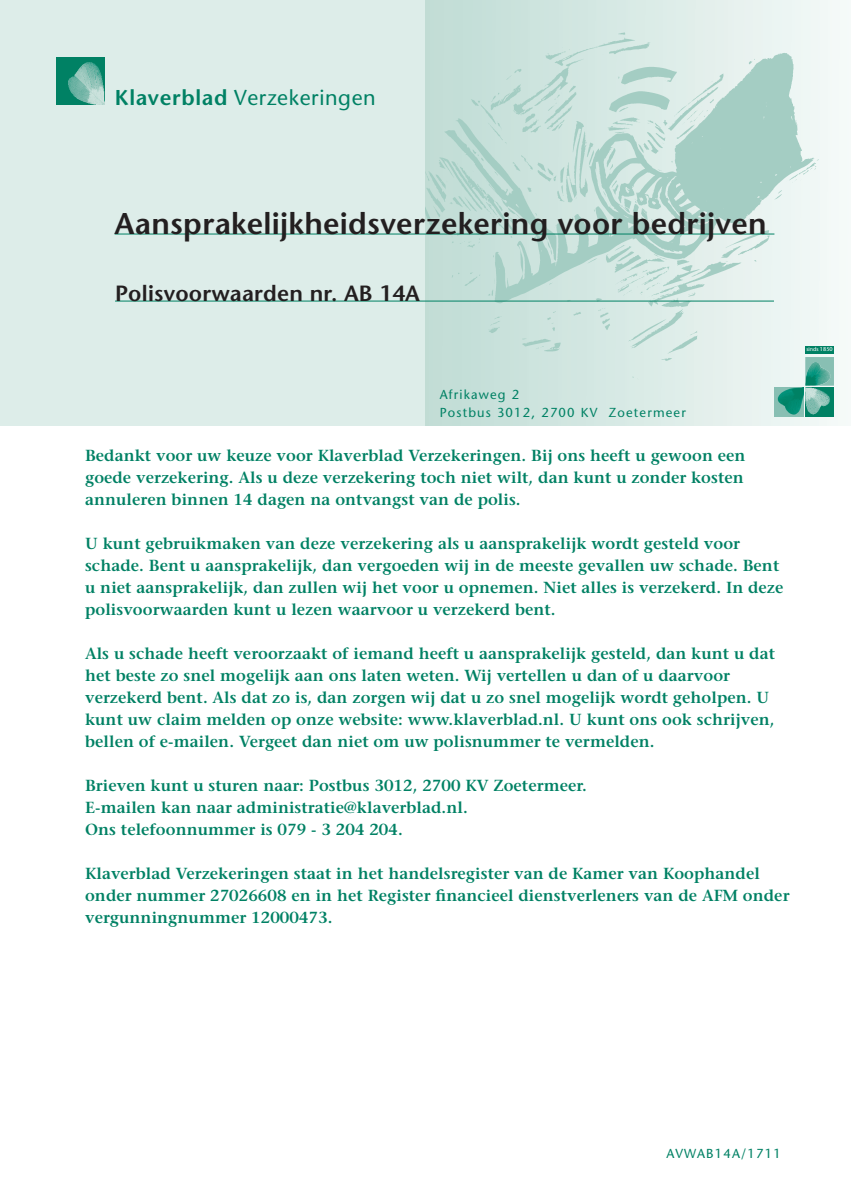
<style>
.page{position:relative;width:851px;height:1191px;background:#fff}
.page>*{position:absolute;margin:0;border:0;box-sizing:border-box;transform-origin:0 0}
.t1{font:600 30px "Stone Sans Std";letter-spacing:.01em;color:#231f20}
.t2{font:600 22px "Stone Sans Std";letter-spacing:.01em;color:#231f20}
.t3{font:500 21.4px "Stone Sans Std";letter-spacing:.03em;color:#008164}
.t4{font:600 16px/22px "Stone Serif Std";letter-spacing:.005em;color:#008164}
.t5{font:500 13px/18px "Stone Sans Std";letter-spacing:.09em;color:#008164}
.t6{font:500 5.6px "Stone Sans Std";color:#fff}
.s1{font-weight:600}
</style>
<div class="page">
<div style="left:0;top:0;width:425px;height:425px;background:#ddede9"></div>
<div style="left:425px;top:0;width:425px;height:425px;background:linear-gradient(to right,#c4ded7,#e9f4f1)"></div>
<img style="left:425px;top:8px;width:408px;height:408px">
<div style="left:57px;top:57px;width:48px;height:48px;background:#008164"></div>
<img style="left:68px;top:63px;width:37px;height:42px">
<img style="left:774px;top:388px;width:29px;height:28px">
<img style="left:805px;top:388px;width:28px;height:28px">
<div style="left:805px;top:345px;width:28px;height:8px;background:#008164"></div>
<svg style="left:805px;top:357px;width:28px;height:29px"></svg>
<hr style="left:115px;top:234px;width:659px;height:1px;background:#008164">
<hr style="left:115px;top:301px;width:658px;height:1px;background:#008164">
<h3 class="t3" style="left:115px;top:84px;width:262px"><span class="s1">Klaverblad</span> Verzekeringen</h3>
<h1 class="t1" style="left:115px;top:205px;width:653px">Aansprakelijkheidsverzekering voor bedrijven</h1>
<h2 class="t2" style="left:115px;top:280px;width:306px">Polisvoorwaarden nr. AB 14A</h2>
<p class="t5" style="left:439px;top:385px;width:248px">Afrikaweg 2<br>Postbus 3012, 2700 KV Zoetermeer</p>
<p class="t4" style="left:85px;top:444px;width:662px;text-align:justify">Bedankt voor uw keuze voor Klaverblad Verzekeringen. Bij ons heeft u gewoon een goede verzekering. Als u deze verzekering toch niet wilt, dan kunt u zonder kosten annuleren binnen 14 dagen na ontvangst van de polis.</p>
<p class="t4" style="left:85px;top:532px;width:699px">U kunt gebruikmaken van deze verzekering als u aansprakelijk wordt gesteld voor schade. Bent u aansprakelijk, dan vergoeden wij in de meeste gevallen uw schade. Bent u niet aansprakelijk, dan zullen wij het voor u opnemen. Niet alles is verzekerd. In deze polisvoorwaarden kunt u lezen waarvoor u verzekerd bent.</p>
<p class="t4" style="left:85px;top:642px;width:691px">Als u schade heeft veroorzaakt of iemand heeft u aansprakelijk gesteld, dan kunt u dat het beste zo snel mogelijk aan ons laten weten. Wij vertellen u dan of u daarvoor verzekerd bent. Als dat zo is, dan zorgen wij dat u zo snel mogelijk wordt geholpen. U kunt uw claim melden op onze website: www.klaverblad.nl. U kunt ons ook schrijven, bellen of e-mailen. Vergeet dan niet om uw polisnummer te vermelden.</p>
<p class="t4" style="left:85px;top:774px;width:503px">Brieven kunt u sturen naar: Postbus 3012, 2700 KV Zoetermeer.<br>E-mailen kan naar administratie@klaverblad.nl.<br>Ons telefoonnummer is 079 - 3 204 204.</p>
<p class="t4" style="left:85px;top:862px;width:705px">Klaverblad Verzekeringen staat in het handelsregister van de Kamer van Koophandel onder nummer 27026608 en in het Register financieel dienstverleners van de AFM onder vergunningnummer 12000473.</p>
<p class="t6" style="left:806px;top:346px;width:28px">sinds 1850</p>
<p class="t5" style="left:666px;top:1144px;width:116px">AVWAB14A/1711</p>
</div>
